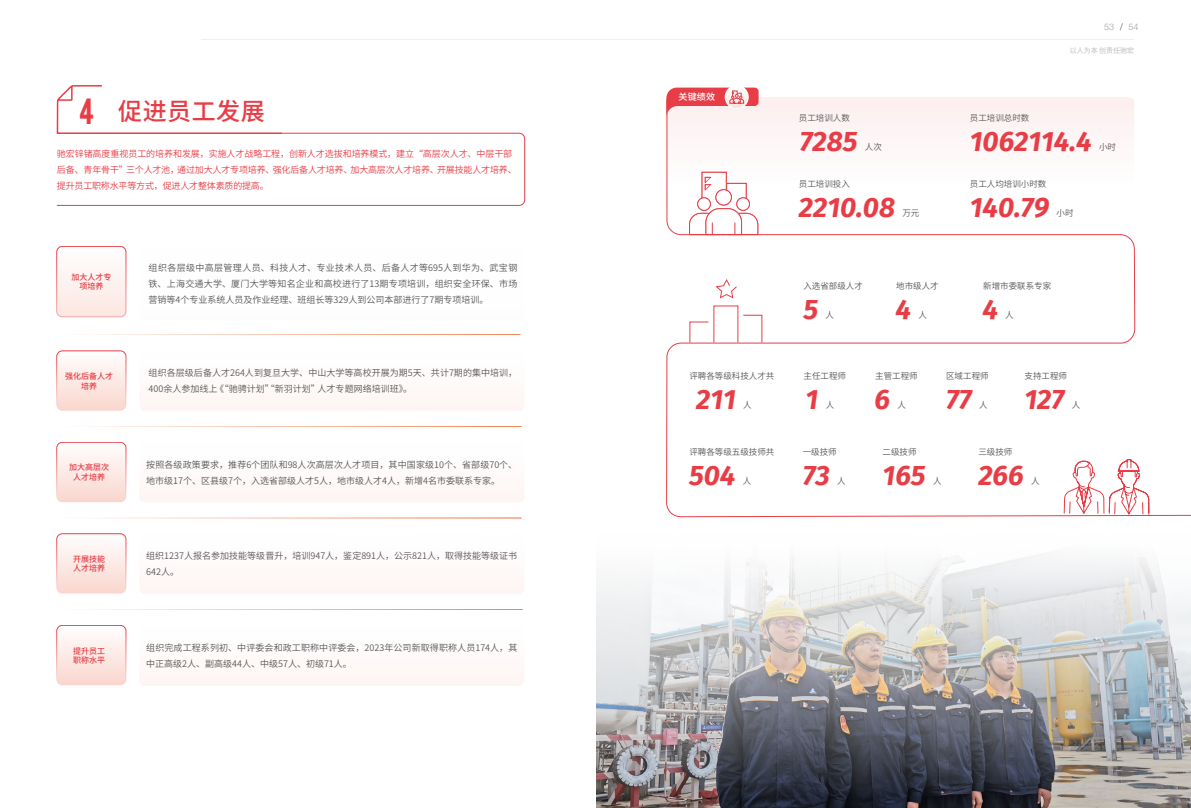
<style>
.page{position:relative;width:1191px;height:808px;background:#fff}
.page>*{position:absolute;margin:0;border:0;box-sizing:border-box;transform-origin:0 0}
.t1{font:italic 700 28px "Fira Sans";color:#e83d46}
.t2{font:500 24px "Source Han Sans CN";letter-spacing:.02em;color:#e83d46}
.t3{font:9px/16px "Source Han Sans CN";color:#595757}
.t4{font:9px/16px "Source Han Sans CN";letter-spacing:-.02em;color:#e83d46}
.t5{font:500 9px "Source Han Sans CN";color:#fff}
.t6{font:300 9px "Helvetica Neue LT Std";color:#9fa0a0}
.t7{font:8.5px "Source Han Sans CN";color:#595757}
.t8{font:500 8px/9.6px "Source Han Sans CN";color:#e83d46;text-align:center}
.t9{font:7px "Source Han Sans CN";color:#b5b6b6}
.s1{font-family:"Bebas";font-weight:400;font-size:28.6px}
</style>
<div class="page">
<svg style="left:56px;top:85px;width:469px;height:121px"></svg>
<div style="left:139px;top:351px;width:385px;height:60px;background:#fefaf9;border-radius:6px"></div>
<div style="left:139px;top:442px;width:385px;height:60px;background:#fefaf9;border-radius:6px"></div>
<div style="left:139px;top:534px;width:385px;height:60px;background:#fefaf9;border-radius:6px"></div>
<div style="left:139px;top:625px;width:385px;height:61px;background:#fefaf9;border-radius:6px"></div>
<img style="left:596px;top:579px;width:69px;height:229px">
<svg style="left:665px;top:23px;width:526px;height:785px"></svg>
<hr style="left:62px;top:334px;width:458px;height:1px;background:#ed6d34">
<hr style="left:57px;top:426px;width:465px;height:1px;background:#ed6d34">
<hr style="left:57px;top:518px;width:464px;height:1px;background:#ed6d34">
<hr style="left:57px;top:609px;width:466px;height:1px;background:#ed6d34">
<div style="left:57px;top:246px;width:69px;height:71px;background:linear-gradient(to right,#fdf2f0,#fdf2ef);border-radius:6px"></div>
<div style="left:57px;top:246px;width:69px;height:71px;border:1px solid #e83d46;border-radius:6px"></div>
<div style="left:57px;top:351px;width:69px;height:60px;background:linear-gradient(to bottom,#fefefe,#fad7ce);border-radius:6px"></div>
<div style="left:57px;top:351px;width:69px;height:60px;border:1px solid #e83d46;border-radius:6px"></div>
<div style="left:57px;top:442px;width:69px;height:60px;background:linear-gradient(to bottom,#fefefe,#fad7ce);border-radius:6px"></div>
<div style="left:57px;top:442px;width:69px;height:60px;border:1px solid #e83d46;border-radius:6px"></div>
<div style="left:57px;top:534px;width:69px;height:59px;background:linear-gradient(to bottom,#fefefe,#fad7ce);border-radius:6px"></div>
<div style="left:57px;top:534px;width:69px;height:60px;border:1px solid #e83d46;border-radius:6px"></div>
<div style="left:57px;top:625px;width:69px;height:60px;background:linear-gradient(to bottom,#fffefe,#fad7ce);border-radius:6px"></div>
<div style="left:57px;top:625px;width:69px;height:60px;border:1px solid #e83d46;border-radius:6px"></div>
<hr style="left:202px;top:39px;width:932px;height:1px;background:#efefef">
<svg style="left:1119px;top:23px;width:3px;height:8px"></svg>
<h2 class="t2" style="left:79px;top:98px;width:187px"><span class="s1">4</span> 促进员工发展</h2>
<p class="t4" style="left:57px;top:146px;width:461px">驰宏锌锗高度重视员工的培养和发展，实施人才战略工程，创新人才选拔和培养模式，建立“高层次人才、中层干部后备、 青年骨干”三个人才池，通过加大人才专项培养、强化后备人才培养、加大高层次人才培养、开展技能人才培养、提升员工职称水平等方式，促进人才整体素质的提高。</p>
<p class="t8" style="left:71px;top:272px;width:41px">加大人才专项培养</p>
<p class="t3" style="left:149px;top:260px;width:370px;text-align:justify">组织各层级中高层管理人员、科技人才、专业技术人员、后备人才等695人到华为、武宝钢铁、上海交通大学、厦门大学等知名企业和高校进行了13期专项培训，组织安全环保、市场营销等4个专业系统人员及作业经理、班组长等329人到公司本部进行了7期专项培训。</p>
<p class="t8" style="left:65px;top:371px;width:49px">强化后备人才培养</p>
<p class="t3" style="left:149px;top:365px;width:370px">组织各层级后备人才264人到复旦大学、中山大学等高校开展为期5天、共计7期的集中培训，<br>400余人参加线上《“驰骋计划”“新羽计划”人才专题网络培训班》。</p>
<p class="t8" style="left:69px;top:463px;width:41px">加大高层次人才培养</p>
<p class="t3" style="left:146px;top:456px;width:372px">按照各级政策要求，推荐6个团队和98人次高层次人才项目，其中国家级10个、省部级70个、地市级17个、区县级7个，入选省部级人才5人，地市级人才4人，新增4名市委联系专家。</p>
<p class="t8" style="left:73px;top:554px;width:33px;text-align:left">开展技能人才培养</p>
<p class="t3" style="left:146px;top:548px;width:372px">组织1237人报名参加技能等级晋升，培训947人，鉴定891人，公示821人，取得技能等级证书<br>642人。</p>
<p class="t8" style="left:73px;top:646px;width:33px;text-align:left">提升员工职称水平</p>
<p class="t3" style="left:146px;top:640px;width:372px">组织完成工程系列初、中评委会和政工职称中评委会，2023年公司新取得职称人员174人，其中正高级2人、副高级44人、中级57人、初级71人。</p>
<p class="t5" style="left:678px;top:92px;width:38px">关键绩效</p>
<p class="t7" style="left:799px;top:113px;width:52px">员工培训人数</p>
<h1 class="t1" style="left:800px;top:118px;width:59px">7285</h1>
<p class="t7" style="left:865px;top:142px;width:18px">人次</p>
<p class="t7" style="left:799px;top:179px;width:52px">员工培训投入</p>
<h1 class="t1" style="left:799px;top:184px;width:98px">2210.08</h1>
<p class="t7" style="left:902px;top:208px;width:18px">万元</p>
<p class="t6" style="left:1104px;top:21px;width:12px">53</p>
<p class="t6" style="left:1128px;top:21px;width:12px">54</p>
<p class="t9" style="left:1069px;top:47px;width:66px">以人为本 创责任驰宏</p>
<p class="t7" style="left:969px;top:113px;width:61px">员工培训总时数</p>
<h1 class="t1" style="left:969px;top:118px;width:123px">1062114.4</h1>
<p class="t7" style="left:1099px;top:142px;width:18px">小时</p>
<p class="t7" style="left:969px;top:179px;width:78px">员工人均培训小时数</p>
<h1 class="t1" style="left:969px;top:184px;width:81px">140.79</h1>
<p class="t7" style="left:1056px;top:208px;width:18px">小时</p>
<p class="t7" style="left:689px;top:371px;width:86px">评聘各等级科技人才共</p>
<h1 class="t1" style="left:696px;top:376px;width:41px">211</h1>
<p class="t7" style="left:743px;top:400px;width:10px">人</p>
<p class="t7" style="left:689px;top:447px;width:86px">评聘各等级五级技师共</p>
<h1 class="t1" style="left:689px;top:452px;width:48px">504</h1>
<p class="t7" style="left:743px;top:476px;width:10px">人</p>
<p class="t7" style="left:803px;top:281px;width:61px">入选省部级人才</p>
<p class="t7" style="left:896px;top:281px;width:44px">地市级人才</p>
<p class="t7" style="left:983px;top:281px;width:69px">新增市委联系专家</p>
<h1 class="t1" style="left:803px;top:285px;width:16px">5</h1>
<p class="t7" style="left:825px;top:310px;width:10px">人</p>
<h1 class="t1" style="left:895px;top:285px;width:17px">4</h1>
<p class="t7" style="left:918px;top:310px;width:10px">人</p>
<h1 class="t1" style="left:982px;top:285px;width:17px">4</h1>
<p class="t7" style="left:1005px;top:310px;width:10px">人</p>
<p class="t7" style="left:803px;top:371px;width:44px">主任工程师</p>
<h1 class="t1" style="left:805px;top:376px;width:14px">1</h1>
<p class="t7" style="left:825px;top:400px;width:10px">人</p>
<p class="t7" style="left:802px;top:447px;width:35px">一级技师</p>
<h1 class="t1" style="left:802px;top:452px;width:29px">73</h1>
<p class="t7" style="left:837px;top:476px;width:10px">人</p>
<p class="t7" style="left:875px;top:371px;width:44px">主管工程师</p>
<h1 class="t1" style="left:874px;top:376px;width:17px">6</h1>
<p class="t7" style="left:897px;top:400px;width:10px">人</p>
<p class="t7" style="left:946px;top:371px;width:44px">区域工程师</p>
<h1 class="t1" style="left:946px;top:376px;width:27px">77</h1>
<p class="t7" style="left:979px;top:400px;width:10px">人</p>
<p class="t7" style="left:1024px;top:371px;width:44px">支持工程师</p>
<h1 class="t1" style="left:1024px;top:376px;width:41px">127</h1>
<p class="t7" style="left:1071px;top:400px;width:10px">人</p>
<p class="t7" style="left:882px;top:447px;width:35px">二级技师</p>
<h1 class="t1" style="left:882px;top:452px;width:44px">165</h1>
<p class="t7" style="left:933px;top:476px;width:10px">人</p>
<p class="t7" style="left:978px;top:447px;width:35px">三级技师</p>
<h1 class="t1" style="left:978px;top:452px;width:47px">266</h1>
<p class="t7" style="left:1031px;top:476px;width:10px">人</p>
</div>
